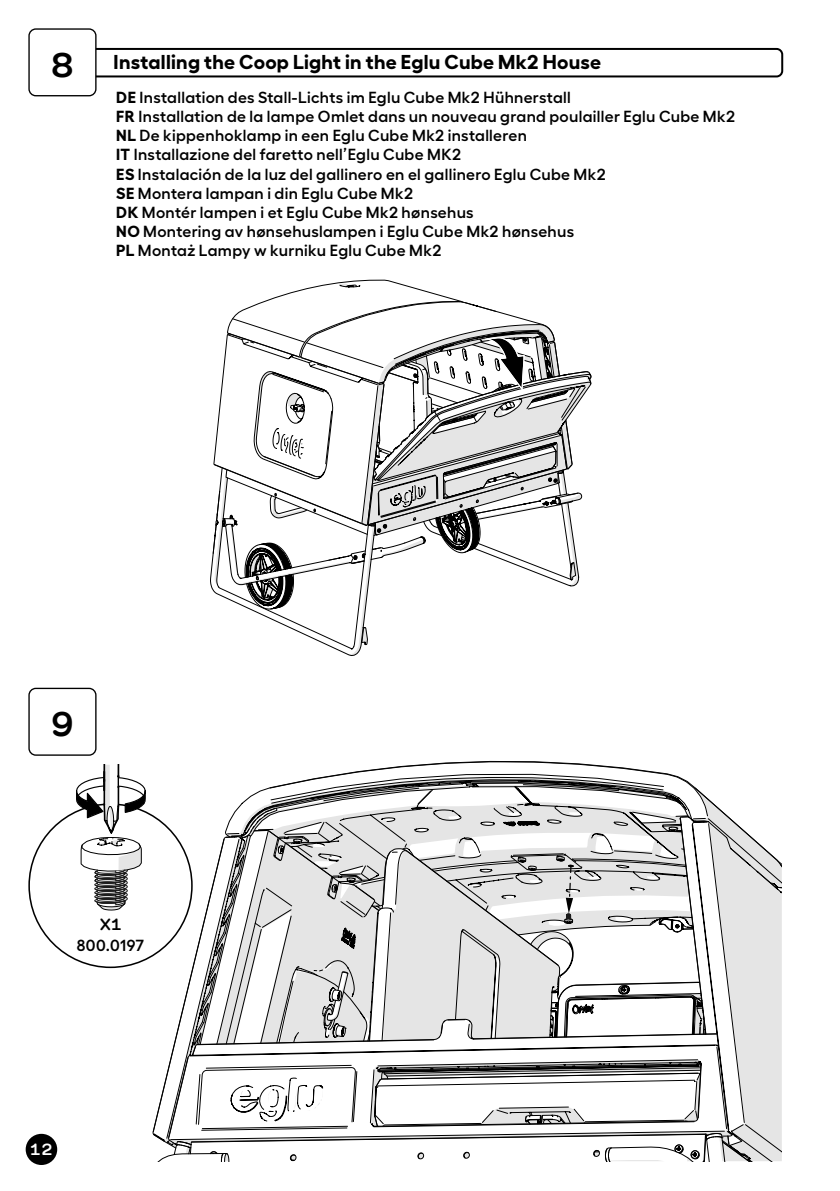
<style>
.page{position:relative;width:840px;height:1191px;background:#fff}
.page>*{position:absolute;margin:0;border:0;box-sizing:border-box;transform-origin:0 0}
.t1{font:500 34px "GT Maru Mono";color:#000}
.t2{font:700 20px "Fellix";letter-spacing:.01em;color:#000}
.t3{font:600 16px "Fellix";letter-spacing:.02em;color:#000}
.t4{font:500 16px "GT Maru Mono";color:#fff}
.t5{font:500 16px "GT Maru Mono";color:#000}
.s1{font-weight:700}
</style>
<div class="page">
<div style="left:28px;top:1135px;width:27px;height:28px;background:#000;border-radius:50%"></div>
<div style="left:26px;top:1133px;width:31px;height:32px;border:4px solid #000;border-radius:50%"></div>
<div style="left:80px;top:48px;width:702px;height:29px;border:2px solid #000;border-radius:6px"></div>
<div style="left:29px;top:29px;width:67px;height:67px;background:#fff;border-radius:7px"></div>
<div style="left:28px;top:28px;width:68px;height:68px;border:1px solid #000;border-radius:7px"></div>
<svg style="left:210px;top:280px;width:381px;height:376px"></svg>
<svg style="left:210px;top:622px;width:122px;height:34px"></svg>
<svg style="left:341px;top:761px;width:329px;height:13px"></svg>
<svg style="left:152px;top:774px;width:629px;height:388px"></svg>
<div style="left:29px;top:804px;width:163px;height:163px;background:#fff;border-radius:50%"></div>
<svg style="left:76px;top:764px;width:70px;height:146px"></svg>
<div style="left:28px;top:687px;width:68px;height:69px;border:1px solid #000;border-radius:7px"></div>
<p class="t1" style="left:50px;top:45px;width:25px">8</p>
<p class="t2" style="left:113px;top:46px;width:488px">Installing the Coop Light in the Eglu Cube Mk2 House</p>
<p class="t3" style="left:116px;top:84px;width:456px"><span class="s1">DE</span> Installation des Stall-Lichts im Eglu Cube Mk2 Hühnerstall</p>
<p class="t3" style="left:116px;top:104px;width:620px"><span class="s1">FR</span> Installation de la lampe Omlet dans un nouveau grand poulailler Eglu Cube Mk2</p>
<p class="t3" style="left:116px;top:123px;width:412px"><span class="s1">NL</span> De kippenhoklamp in een Eglu Cube Mk2 installeren</p>
<p class="t3" style="left:116px;top:142px;width:346px"><span class="s1">IT</span> Installazione del faretto nell’Eglu Cube MK2</p>
<p class="t3" style="left:116px;top:161px;width:490px"><span class="s1">ES</span> Instalación de la luz del gallinero en el gallinero Eglu Cube Mk2</p>
<p class="t3" style="left:116px;top:180px;width:298px"><span class="s1">SE</span> Montera lampan i din Eglu Cube Mk2</p>
<p class="t3" style="left:116px;top:200px;width:358px"><span class="s1">DK</span> Montér lampen i et Eglu Cube Mk2 hønsehus</p>
<p class="t3" style="left:116px;top:219px;width:459px"><span class="s1">NO</span> Montering av hønsehuslampen i Eglu Cube Mk2 hønsehus</p>
<p class="t3" style="left:116px;top:238px;width:326px"><span class="s1">PL</span> Montaż Lampy w kurniku Eglu Cube Mk2</p>
<p class="t1" style="left:50px;top:704px;width:25px">9</p>
<p class="t5" style="left:100px;top:914px;width:24px">X1</p>
<p class="t3" style="left:77px;top:933px;width:68px">800.0197</p>
<p class="t4" style="left:30px;top:1139px;width:24px">12</p>
</div>
